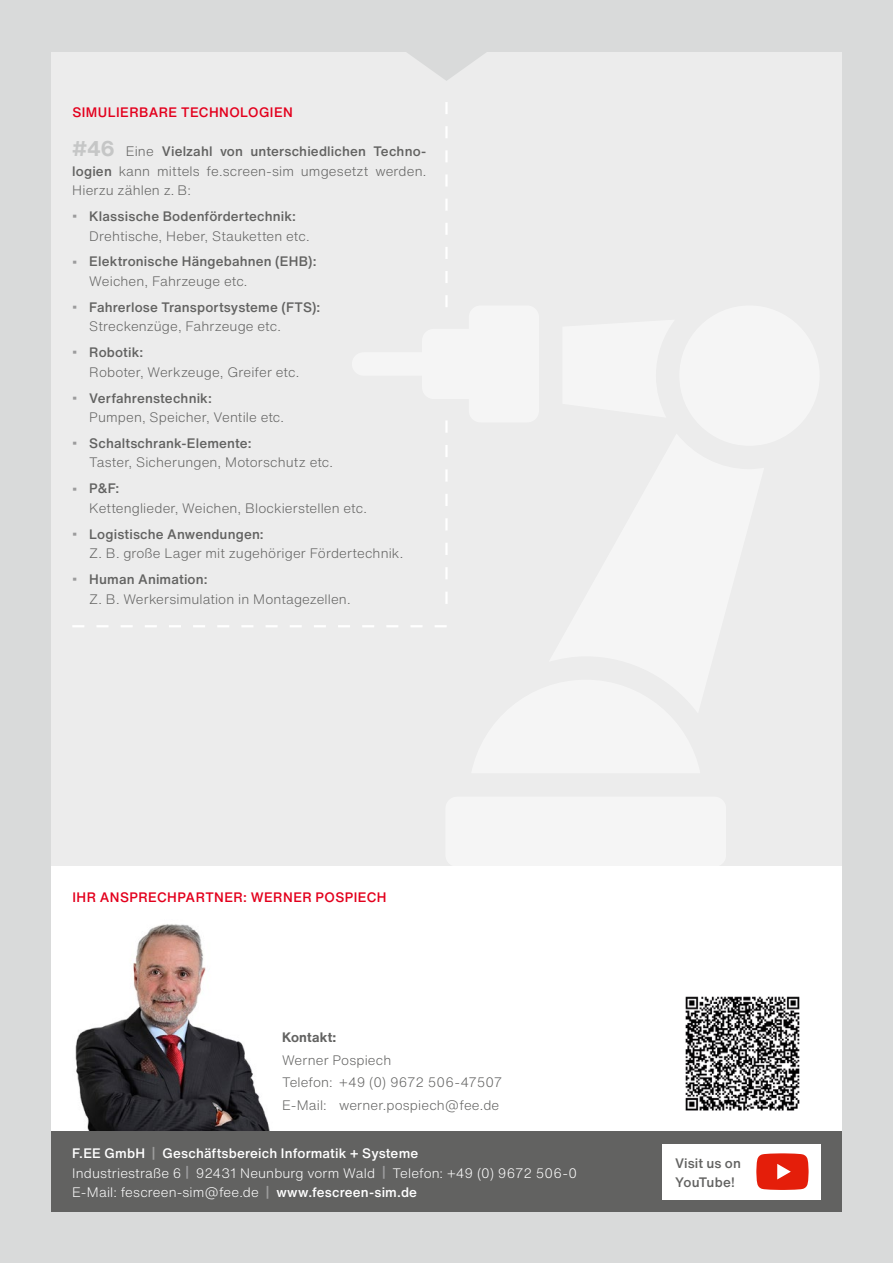
<style>
.page{position:relative;width:893px;height:1263px;background:#d9dada}
.page>*{position:absolute;margin:0;border:0;box-sizing:border-box;transform-origin:0 0}
.t1{font:300 13.5px/19.5px "Helvetica Now Text";letter-spacing:.01em;color:#626261}
.t2{font:300 13.5px/19.5px "Helvetica Now Text";letter-spacing:.01em;color:#fff}
.t3{font:500 13.5px/19.5px "Helvetica Now Text";letter-spacing:.01em;color:#626261}
.t4{font:500 13.5px "Helvetica Now Text";letter-spacing:.03em;color:#e3001d}
.t5{font:700 13.5px "Helvetica Now Text";letter-spacing:.01em;color:#626261}
.s1{font-weight:700;font-size:21px;color:#c5c6c6}
.s2{font-weight:500}
.s3{font-weight:500;color:#9c9c9d}
.s4{color:#9c9c9d}
.s5{font-weight:300}
</style>
<div class="page">
<div style="left:51px;top:51px;width:791px;height:1161px;background:#fff"></div>
<div style="left:51px;top:51px;width:791px;height:815px;background:#ececec"></div>
<svg style="left:333px;top:51px;width:227px;height:30px"></svg>
<img style="left:75px;top:924px;width:195px;height:207px">
<img style="left:685px;top:996px;width:115px;height:115px">
<div style="left:51px;top:1131px;width:791px;height:81px;background:#626261"></div>
<div style="left:662px;top:1144px;width:159px;height:55px;background:#fff"></div>
<div style="left:445px;top:797px;width:281px;height:70px;background:#f5f5f5;border-radius:12px"></div>
<div style="left:679px;top:305px;width:141px;height:141px;background:#f5f5f5;border-radius:50%"></div>
<svg style="left:445px;top:102px;width:3px;height:502px"></svg>
<svg style="left:72px;top:625px;width:375px;height:2px"></svg>
<svg style="left:756px;top:1153px;width:53px;height:37px;background:#e73d2b"></svg>
<p class="t4" style="left:72px;top:102px;width:222px">SIMULIERBARE TECHNOLOGIEN</p>
<p class="t1" style="left:72px;top:141px;width:356px;text-align:justify"><span class="s1">#46</span> Eine <span class="s2">Vielzahl von unterschiedlichen Techno&shy;logien</span> kann mittels fe.screen-sim umgesetzt werden.<br>Hierzu zählen z. B:</p>
<p class="t1" style="left:89px;top:206px;width:222px;text-indent:-17px"><span class="s3">•</span> <span class="s2">Klassische Bodenfördertechnik:<br></span>Drehtische, Heber, Stauketten etc.</p>
<p class="t3" style="left:89px;top:251px;width:229px;text-indent:-17px"><span class="s4">•</span> Elektronische Hängebahnen (EHB):<br><span class="s5">Weichen, Fahrzeuge etc.</span></p>
<p class="t3" style="left:89px;top:297px;width:233px;text-indent:-17px"><span class="s4">•</span> Fahrerlose Transportsysteme (FTS):<br><span class="s5">Streckenzüge, Fahrzeuge etc.</span></p>
<p class="t1" style="left:89px;top:342px;width:212px;text-indent:-17px"><span class="s3">•</span> <span class="s2">Robotik:<br></span>Roboter, Werkzeuge, Greifer etc.</p>
<p class="t1" style="left:89px;top:387px;width:196px;text-indent:-17px"><span class="s3">•</span> <span class="s2">Verfahrenstechnik:<br></span>Pumpen, Speicher, Ventile etc.</p>
<p class="t1" style="left:89px;top:433px;width:245px;text-indent:-17px"><span class="s3">•</span> <span class="s2">Schaltschrank-Elemente:<br></span>Taster, Sicherungen, Motorschutz etc.</p>
<p class="t1" style="left:89px;top:478px;width:279px;text-indent:-17px"><span class="s3">•</span> <span class="s2">P&amp;F:<br></span>Kettenglieder, Weichen, Blockierstellen etc.</p>
<p class="t1" style="left:89px;top:524px;width:315px;text-indent:-17px"><span class="s3">•</span> <span class="s2">Logistische Anwendungen:<br></span>Z. B. große Lager mit zugehöriger Fördertechnik.</p>
<p class="t1" style="left:89px;top:569px;width:263px;text-indent:-17px"><span class="s3">•</span> <span class="s2">Human Animation:<br></span>Z. B. Werkersimulation in Montagezellen.</p>
<p class="t4" style="left:72px;top:886px;width:316px">IHR ANSPRECHPARTNER: WERNER POSPIECH</p>
<p class="t5" style="left:282px;top:1027px;width:56px">Kontakt:</p>
<p class="t1" style="left:282px;top:1048px;width:222px;line-height:22.5px">Werner Pospiech<br>Telefon: +49 (0) 9672 506-47507<br>E-Mail: werner.pospiech@fee.de</p>
<p class="t2" style="left:72px;top:1143px;width:506px"><span class="s2">F.EE GmbH</span> <span class="s3">|</span> <span class="s2">Geschäftsbereich Informatik + Systeme<br></span>Industriestraße 6 <span class="s3">|</span> 92431 Neunburg vorm Wald <span class="s3">|</span> Telefon: +49 (0) 9672 506-0<br>E-Mail: fescreen-sim@fee.de <span class="s3">|</span> <span class="s2">www.fescreen-sim.de</span></p>
<p class="t3" style="left:675px;top:1153px;width:67px">Visit us on<br>YouTube!</p>
</div>
